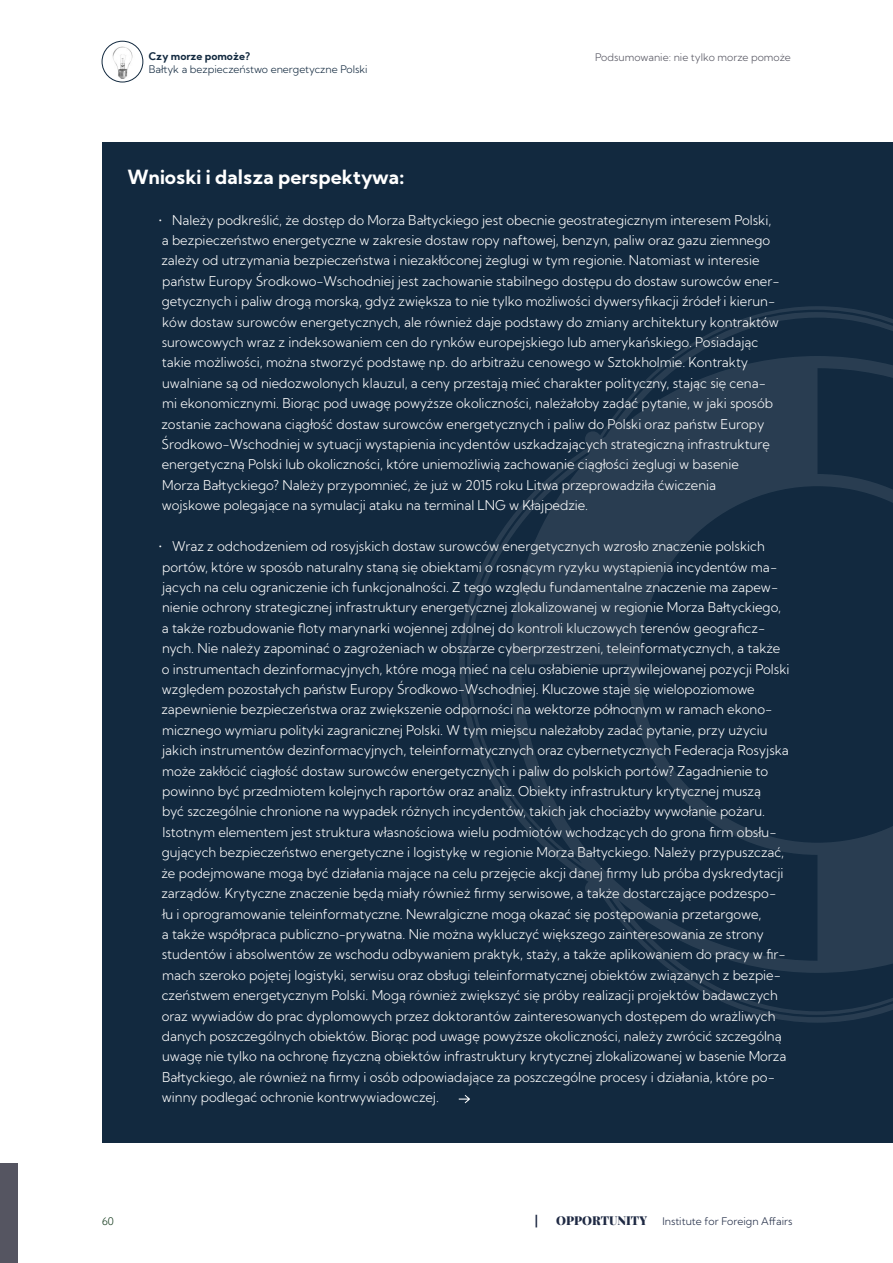
<style>
.page{position:relative;width:893px;height:1263px;background:#fff}
.page>*{position:absolute;margin:0;border:0;box-sizing:border-box;transform-origin:0 0}
.t1{font:700 19.5px "Kumbh Sans";color:#fff}
.t2{font:300 13.5px/20.4px "Kumbh Sans";color:#fff}
.t3{font:12px "Playfair Display";color:#1e2943}
.t4{font:300 10.5px "Kumbh Sans";color:#12293f}
.t5{font:300 10.5px "Kumbh Sans";color:#555561}
.t6{font:300 10.5px "Kumbh Sans";color:#1e2943}
.t7{font:700 10.5px "Kumbh Sans";color:#12293f}
.t8{font:300 10.5px "Kumbh Sans";color:#153b1e}
</style>
<div class="page">
<img style="left:103px;top:41px;width:39px;height:41px">
<div style="left:102px;top:41px;width:41px;height:41px;border:1px solid #12293f;border-radius:50%"></div>
<div style="left:102px;top:143px;width:791px;height:1000px;background:#12293f"></div>
<svg style="left:459px;top:306px;width:434px;height:717px"></svg>
<svg style="left:459px;top:1095px;width:11px;height:8px"></svg>
<div style="left:0;top:1163px;width:17px;height:100px;background:#555561"></div>
<p class="t7" style="left:149px;top:49px;width:103px">Czy morze pomoże?</p>
<p class="t4" style="left:149px;top:63px;width:220px">Bałtyk a bezpieczeństwo energetyczne Polski</p>
<h1 class="t1" style="left:128px;top:164px;width:279px">Wnioski i dalsza perspektywa:</h1>
<p class="t5" style="left:595px;top:50px;width:197px">Podsumowanie: nie tylko morze pomoże</p>
<p class="t2" style="left:159px;top:209px;width:622px">• Należy podkreślić, że dostęp do Morza Bałtyckiego jest obecnie geostrategicznym interesem Polski, a bezpieczeństwo energetyczne w zakresie dostaw ropy naftowej, benzyn, paliw oraz gazu ziemnego zależy od utrzymania bezpieczeństwa i niezakłóconej żeglugi w tym regionie. Natomiast w interesie państw Europy Środkowo-Wschodniej jest zachowanie stabilnego dostępu do dostaw surowców ener&shy;getycznych i paliw drogą morską, gdyż zwiększa to nie tylko możliwości dywersyfikacji źródeł i kierun&shy;ków dostaw surowców energetycznych, ale również daje podstawy do zmiany architektury kontraktów surowcowych wraz z indeksowaniem cen do rynków europejskiego lub amerykańskiego. Posiadając takie możliwości, można stworzyć podstawę np. do arbitrażu cenowego w Sztokholmie. Kontrakty uwalniane są od niedozwolonych klauzul, a ceny przestają mieć charakter polityczny, stając się cena&shy;mi ekonomicznymi. Biorąc pod uwagę powyższe okoliczności, należałoby zadać pytanie, w jaki sposób zostanie zachowana ciągłość dostaw surowców energetycznych i paliw do Polski oraz państw Europy Środkowo-Wschodniej w sytuacji wystąpienia incydentów uszkadzających strategiczną infrastrukturę energetyczną Polski lub okoliczności, które uniemożliwią zachowanie ciągłości żeglugi w basenie<br>Morza Bałtyckiego? Należy przypomnieć, że już w 2015 roku Litwa przeprowadziła ćwiczenia<br>wojskowe polegające na symulacji ataku na terminal LNG w Kłajpedzie.</p>
<p class="t2" style="left:159px;top:536px;width:632px">• Wraz z odchodzeniem od rosyjskich dostaw surowców energetycznych wzrosło znaczenie polskich portów, które w sposób naturalny staną się obiektami o rosnącym ryzyku wystąpienia incydentów ma&shy;jących na celu ograniczenie ich funkcjonalności. Z tego względu fundamentalne znaczenie ma zapew&shy;nienie ochrony strategicznej infrastruktury energetycznej zlokalizowanej w regionie Morza Bałtyckiego,<br>a także rozbudowanie floty marynarki wojennej zdolnej do kontroli kluczowych terenów geograficz&shy;nych. Nie należy zapominać o zagrożeniach w obszarze cyberprzestrzeni, teleinformatycznych, a także<br>o instrumentach dezinformacyjnych, które mogą mieć na celu osłabienie uprzywilejowanej pozycji Polski względem pozostałych państw Europy Środkowo-Wschodniej. Kluczowe staje się wielopoziomowe zapewnienie bezpieczeństwa oraz zwiększenie odporności na wektorze północnym w ramach ekono&shy;micznego wymiaru polityki zagranicznej Polski. W tym miejscu należałoby zadać pytanie, przy użyciu jakich instrumentów dezinformacyjnych, teleinformatycznych oraz cybernetycznych Federacja Rosyjska może zakłócić ciągłość dostaw surowców energetycznych i paliw do polskich portów? Zagadnienie to powinno być przedmiotem kolejnych raportów oraz analiz. Obiekty infrastruktury krytycznej muszą<br>być szczególnie chronione na wypadek różnych incydentów, takich jak chociażby wywołanie pożaru.<br>Istotnym elementem jest struktura własnościowa wielu podmiotów wchodzących do grona firm obsłu&shy;gujących bezpieczeństwo energetyczne i logistykę w regionie Morza Bałtyckiego. Należy przypuszczać, że podejmowane mogą być działania mające na celu przejęcie akcji danej firmy lub próba dyskredytacji zarządów. Krytyczne znaczenie będą miały również firmy serwisowe, a także dostarczające podzespo-<br>łu i oprogramowanie teleinformatyczne. Newralgiczne mogą okazać się postępowania przetargowe,<br>a także współpraca publiczno-prywatna. Nie można wykluczyć większego zainteresowania ze strony studentów i absolwentów ze wschodu odbywaniem praktyk, staży, a także aplikowaniem do pracy w fir&shy;mach szeroko pojętej logistyki, serwisu oraz obsługi teleinformatycznej obiektów związanych z bezpie&shy;czeństwem energetycznym Polski. Mogą również zwiększyć się próby realizacji projektów badawczych oraz wywiadów do prac dyplomowych przez doktorantów zainteresowanych dostępem do wrażliwych danych poszczególnych obiektów. Biorąc pod uwagę powyższe okoliczności, należy zwrócić szczególną uwagę nie tylko na ochronę fizyczną obiektów infrastruktury krytycznej zlokalizowanej w basenie Morza Bałtyckiego, ale również na firmy i osób odpowiadające za poszczególne procesy i działania, które po&shy;winny podlegać ochronie kontrwywiadowczej.</p>
<p class="t8" style="left:102px;top:1214px;width:13px">60</p>
<p class="t3" style="left:535px;top:1211px;width:5px">|</p>
<p class="t3" style="left:556px;top:1211px;width:92px">OPPORTUNITY</p>
<p class="t6" style="left:662px;top:1214px;width:132px">Institute for Foreign Affairs</p>
</div>
